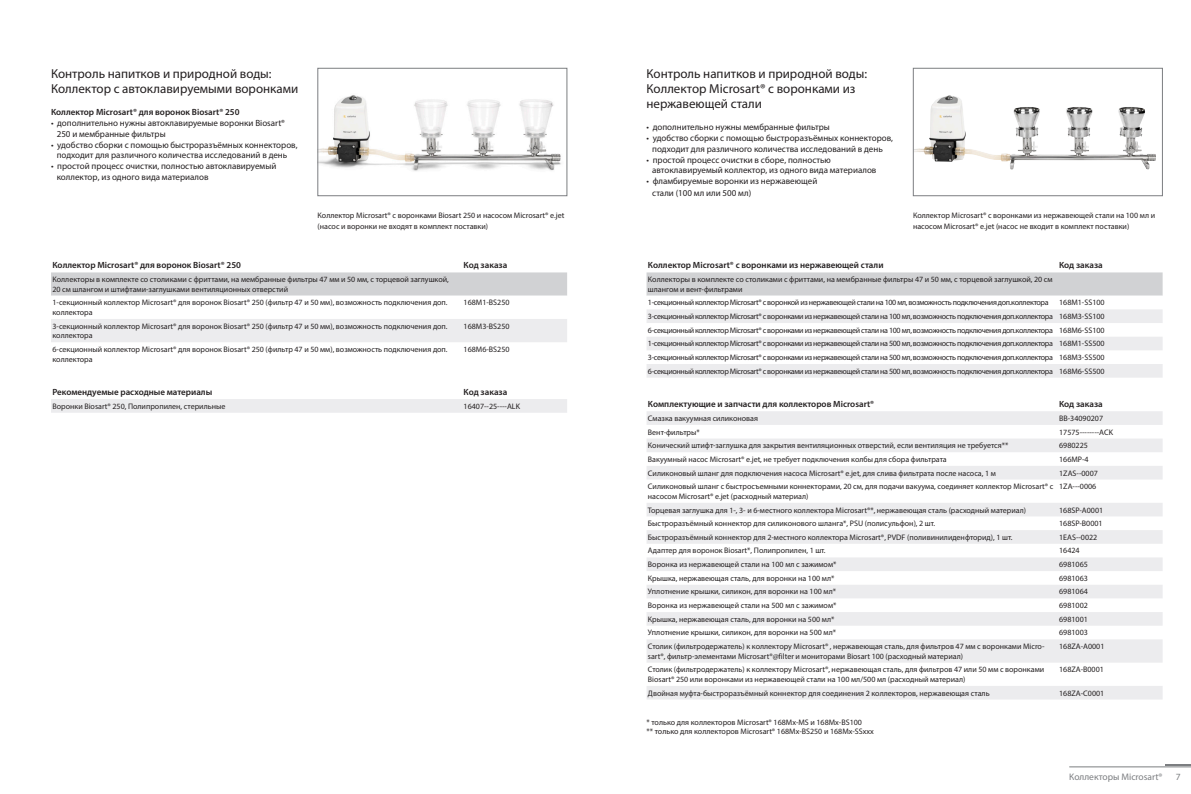
<style>
.page{position:relative;width:1191px;height:794px;background:#fff}
.page>*{position:absolute;margin:0;border:0;box-sizing:border-box;transform-origin:0 0}
.t1{font:13px/15px "Myriad Pro";color:#231f20}
.t2{font:9.5px "Myriad Pro";color:#7c7e81}
.t3{font:9px/10.8px "Myriad Pro";color:#231f20}
.t4{font:600 9px "Myriad Pro";color:#231f20}
.t5{font:8px/9.6px "Myriad Pro";color:#231f20}
.t6{font:8px "Myriad Pro";letter-spacing:-.04em;color:#231f20}
</style>
<div class="page">
<hr style="left:1165px;top:764px;width:26px;height:2px;background:#7c7e81">
<hr style="left:1069px;top:766px;width:122px;height:1px;background:#7c7e81">
<svg style="left:51px;top:272px;width:516px;height:70px"></svg>
<div style="left:51px;top:399px;width:516px;height:14px;background:#ececee"></div>
<img style="left:319px;top:95px;width:242px;height:76px">
<div style="left:317px;top:68px;width:250px;height:128px;border:1px solid #7c7e81"></div>
<svg style="left:646px;top:272px;width:516px;height:106px"></svg>
<svg style="left:647px;top:411px;width:515px;height:288px;fill:#f3f3f4"></svg>
<img style="left:915px;top:96px;width:95px;height:66px">
<div style="left:913px;top:68px;width:249px;height:128px;border:1px solid #7c7e81"></div>
<h1 class="t1" style="left:51px;top:66px;width:249px">Контроль напитков и природной воды:<br>Коллектор c автоклавируемыми воронками</h1>
<p class="t4" style="left:51px;top:106px;width:190px">Коллектор Microsart® для воронок Biosart® 250</p>
<p class="t3" style="left:57px;top:117px;width:230px;text-indent:-6px">• дополнительно нужны автоклавируемые воронки Biosart®<br>250 и мембранные фильтры</p>
<p class="t3" style="left:51px;top:139px;width:248px;text-align:center">• удобство сборки с помощью быстроразъёмных коннекторов, подходит для различного количества исследований в день</p>
<p class="t3" style="left:57px;top:161px;width:221px;text-indent:-6px">• простой процесс очистки, полностью автоклавируемый коллектор, из одного вида материалов</p>
<p class="t5" style="left:317px;top:210px;width:248px;line-height:10.8px">Коллектор Microsart® с воронками Biosart 250 и насосом Microsart® e.jet (насос и воронки не входят в комплект поставки)</p>
<p class="t4" style="left:52px;top:260px;width:190px">Коллектор Microsart® для воронок Biosart® 250</p>
<p class="t4" style="left:463px;top:260px;width:45px">Код заказа</p>
<p class="t5" style="left:52px;top:274px;width:398px">Коллекторы в комплекте со столиками с фриттами, на мембранные фильтры 47 мм и 50 мм, с торцевой заглушкой,<br>20 см шлангом и штифтами-заглушками вентиляционных отверстий</p>
<p class="t5" style="left:52px;top:298px;width:396px">1-секционный коллектор Microsart® для воронок Biosart® 250 (фильтр 47 и 50 мм), возможность подключения доп. коллектора</p>
<p class="t5" style="left:463px;top:298px;width:47px">168M1-BS250</p>
<p class="t5" style="left:52px;top:321px;width:396px">3-секционный коллектор Microsart® для воронок Biosart® 250 (фильтр 47 и 50 мм), возможность подключения доп. коллектора</p>
<p class="t5" style="left:463px;top:321px;width:47px">168M3-BS250</p>
<p class="t5" style="left:52px;top:344px;width:396px">6-секционный коллектор Microsart® для воронок Biosart® 250 (фильтр 47 и 50 мм), возможность подключения доп. коллектора</p>
<p class="t5" style="left:463px;top:344px;width:47px">168M6-BS250</p>
<p class="t4" style="left:52px;top:386px;width:161px">Рекомендуемые расходные материалы</p>
<p class="t4" style="left:463px;top:386px;width:45px">Код заказа</p>
<p class="t5" style="left:52px;top:401px;width:174px">Воронки Biosart® 250, Полипропилен, стерильные</p>
<p class="t5" style="left:463px;top:401px;width:58px">16407--25----ALK</p>
<h1 class="t1" style="left:646px;top:66px;width:222px">Контроль напитков и природной воды:<br>Коллектор Microsart® с воронками из нержавеющей стали</h1>
<p class="t3" style="left:646px;top:122px;width:185px">• дополнительно нужны мембранные фильтры</p>
<p class="t3" style="left:646px;top:132px;width:248px;text-align:center">• удобство сборки с помощью быстроразъёмных коннекторов, подходит для различного количества исследований в день</p>
<p class="t3" style="left:652px;top:154px;width:226px;text-indent:-6px">• простой процесс очистки в сборе, полностью автоклавируемый коллектор, из одного вида материалов</p>
<p class="t3" style="left:652px;top:175px;width:167px;line-height:11.4px;text-indent:-6px">• фламбируемые воронки из нержавеющей стали (100 мл или 500 мл)</p>
<p class="t5" style="left:913px;top:209px;width:243px;line-height:11.4px">Коллектор Microsart® с воронками из нержавеющей стали на 100 мл и насосом Microsart® e.jet (насос не входит в комплект поставки)</p>
<p class="t4" style="left:648px;top:260px;width:237px">Коллектор Microsart® с воронками из нержавеющей стали</p>
<p class="t4" style="left:1059px;top:260px;width:45px">Код заказа</p>
<p class="t5" style="left:648px;top:274px;width:406px">Коллекторы в комплекте со столиками с фриттами, на мембранные фильтры 47 и 50 мм, с торцевой заглушкой, 20 см шлангом и вент-фильтрами</p>
<p class="t6" style="left:648px;top:298px;width:402px">1-секционный коллектор Microsart® с воронкой из нержавеющей стали на 100 мл, возможность подключения доп.коллектора</p>
<p class="t5" style="left:648px;top:296px;width:458px;line-height:13.7px;text-align:justify;text-indent:411px">168M1-SS100<br>3-секционный коллектор Microsart® с воронками из нержавеющей стали на 100 мл, возможность подключения доп.коллектора 168M3-SS100<br>6-секционный коллектор Microsart® с воронками из нержавеющей стали на 100 мл, возможность подключения доп.коллектора 168M6-SS100<br>1-секционный коллектор Microsart® с воронками из нержавеющей стали на 500 мл, возможность подключения доп.коллектора 168M1-SS500<br>3-секционный коллектор Microsart® с воронками из нержавеющей стали на 500 мл, возможность подключения доп.коллектора 168M3-SS500<br>6-секционный коллектор Microsart® с воронками из нержавеющей стали на 500 мл, возможность подключения доп.коллектора 168M6-SS500</p>
<p class="t4" style="left:648px;top:398px;width:228px">Комплектующие и запчасти для коллекторов Microsart®</p>
<p class="t4" style="left:1059px;top:398px;width:45px">Код заказа</p>
<p class="t5" style="left:648px;top:413px;width:112px">Смазка вакуумная силиконовая</p>
<p class="t5" style="left:1059px;top:413px;width:45px">BB-34090207</p>
<p class="t5" style="left:648px;top:427px;width:53px">Вент-фильтры*</p>
<p class="t5" style="left:1059px;top:427px;width:55px">17575--------ACK</p>
<p class="t5" style="left:648px;top:440px;width:362px">Конический штифт-заглушка для закрытия вентиляционных отверстий, если вентиляция не требуется**</p>
<p class="t5" style="left:1059px;top:440px;width:30px">6980225</p>
<p class="t5" style="left:648px;top:454px;width:300px">Вакуумный насос Microsart® e.jet, не требует подключения колбы для сбора фильтрата</p>
<p class="t5" style="left:1059px;top:454px;width:31px">166MP-4</p>
<p class="t5" style="left:648px;top:468px;width:349px">Силиконовый шланг для подключения насоса Microsart® e.jet, для слива фильтрата после насоса, 1 м</p>
<p class="t5" style="left:1059px;top:468px;width:40px">1ZAS--0007</p>
<p class="t5" style="left:648px;top:481px;width:407px">Силиконовый шланг с быстросъемными коннекторами, 20 см, для подачи вакуума, соединяет коллектор Microsart® с насосом Microsart® e.jet (расходный материал)</p>
<p class="t5" style="left:1059px;top:481px;width:39px">1ZA---0006</p>
<p class="t5" style="left:648px;top:505px;width:380px">Торцевая заглушка для 1-, 3- и 6-местного коллектора Microsart®*, нержавеющая сталь (расходный материал)</p>
<p class="t5" style="left:1059px;top:505px;width:46px">168SP-A0001</p>
<p class="t5" style="left:648px;top:518px;width:289px">Быстроразъёмный коннектор для силиконового шланга*, PSU (полисульфон), 2 шт.</p>
<p class="t5" style="left:1059px;top:518px;width:45px">168SP-B0001</p>
<p class="t5" style="left:648px;top:532px;width:366px">Быстроразъёмный коннектор для 2-местного коллектора Microsart®, PVDF (поливинилиденфторид), 1 шт.</p>
<p class="t5" style="left:1059px;top:532px;width:40px">1EAS--0022</p>
<p class="t5" style="left:648px;top:546px;width:179px">Адаптер для воронок Biosart*, Полипропилен, 1 шт.</p>
<p class="t5" style="left:1059px;top:546px;width:22px">16424</p>
<p class="t5" style="left:648px;top:559px;width:190px">Воронка из нержавеющей стали на 100 мл с зажимом*</p>
<p class="t5" style="left:1059px;top:559px;width:30px">6981065</p>
<p class="t5" style="left:648px;top:573px;width:188px">Крышка, нержавеющая сталь, для воронки на 100 мл*</p>
<p class="t5" style="left:1059px;top:573px;width:30px">6981063</p>
<p class="t5" style="left:648px;top:587px;width:190px">Уплотнение крышки, силикон, для воронки на 100 мл*</p>
<p class="t5" style="left:1059px;top:587px;width:30px">6981064</p>
<p class="t5" style="left:648px;top:600px;width:190px">Воронка из нержавеющей стали на 500 мл с зажимом*</p>
<p class="t5" style="left:1059px;top:600px;width:30px">6981002</p>
<p class="t5" style="left:648px;top:614px;width:188px">Крышка, нержавеющая сталь, для воронки на 500 мл*</p>
<p class="t5" style="left:1059px;top:614px;width:30px">6981001</p>
<p class="t5" style="left:648px;top:628px;width:190px">Уплотнение крышки, силикон, для воронки на 500 мл*</p>
<p class="t5" style="left:1059px;top:628px;width:30px">6981003</p>
<p class="t5" style="left:648px;top:641px;width:398px">Столик (фильтродержатель) к коллектору Microsart® , нержавеющая сталь, для фильтров 47 мм с воронками Micro&shy;sart®, фильтр-элементами Microsart®@filter и мониторами Biosart 100 (расходный материал)</p>
<p class="t5" style="left:1059px;top:641px;width:47px">168ZA-A0001</p>
<p class="t5" style="left:648px;top:665px;width:398px">Столик (фильтродержатель) к коллектору Microsart®, нержавеющая сталь, для фильтров 47 или 50 мм с воронками<br>Biosart® 250 или воронками из нержавеющей стали на 100 мл/500 мл (расходный материал)</p>
<p class="t5" style="left:1059px;top:665px;width:46px">168ZA-B0001</p>
<p class="t5" style="left:648px;top:688px;width:343px">Двойная муфта-быстроразъёмный коннектор для соединения 2 коллекторов, нержавеющая сталь</p>
<p class="t5" style="left:1059px;top:688px;width:47px">168ZA-C0001</p>
<p class="t5" style="left:646px;top:717px;width:229px">* только для коллекторов Microsart® 168Mx-MS и 168Mx-BS100<br>** только для коллекторов Microsart® 168Mx-BS250 и 168Mx-SSxxx</p>
<p class="t2" style="left:1069px;top:771px;width:95px">Коллекторы Microsart®</p>
<p class="t2" style="left:1175px;top:771px;width:6px">7</p>
</div>
